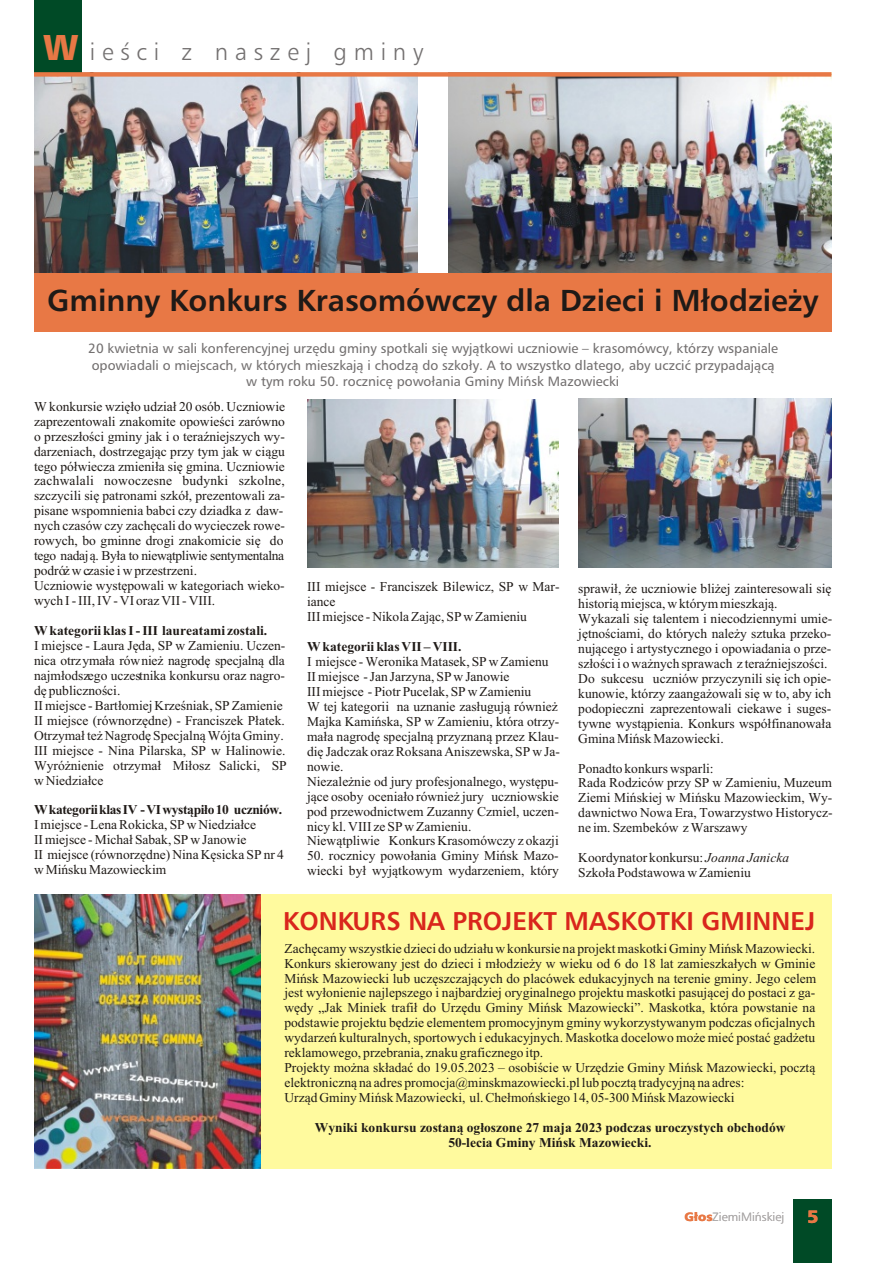
<style>
.page{position:relative;width:894px;height:1263px;background:#fff}
.page>*{position:absolute;margin:0;border:0;box-sizing:border-box;transform-origin:0 0}
.t1{font:700 30.45px "G Frutiger IEE";color:#1f1a17}
.t2{font:700 25.8px "G Frutiger IEE";color:#d9261c}
.t3{font:24px "G Frutiger Lt IEE";letter-spacing:.28em;color:#737070}
.t4{font:700 18px "G Frutiger Bl IEE";color:#e87845}
.t5{font:13.5px/15px "Times New Roman CE";color:#1f1a17}
.t6{font:13.5px/16.4px "G Frutiger IEE";color:#737070;text-align:center}
.t7{font:700 13.5px/15px "Times New Roman CE";color:#1f1a17;text-align:center}
.t8{font:700 13.5px "Times New Roman CE";letter-spacing:-.025em;color:#1f1a17}
.t9{font:12px "G Frutiger Lt IEE";color:#aba8a8}
.s1{font-family:"G Frutiger Bl IEE";font-weight:700;font-size:36px;color:#e87845}
.s2{font-style:italic}
.s3{font-family:"G Frutiger Bl IEE";font-weight:700;color:#e87845}
</style>
<div class="page">
<img style="left:34px;top:77px;width:384px;height:197px">
<img style="left:448px;top:77px;width:383px;height:197px">
<div style="left:34px;top:0;width:47px;height:72px;background:#004a26"></div>
<div style="left:793px;top:1199px;width:38px;height:64px;background:#004a26"></div>
<hr style="left:34px;top:74px;width:797px;height:3px;background:#e87845">
<div style="left:34px;top:894px;width:797px;height:274px;background:#fffa9e"></div>
<img style="left:578px;top:399px;width:253px;height:169px">
<img style="left:307px;top:400px;width:252px;height:167px">
<hr style="left:34px;top:72px;width:797px;height:3px;background:#e87845">
<div style="left:34px;top:274px;width:797px;height:58px;background:#e87845"></div>
<img style="left:34px;top:894px;width:227px;height:274px">
<h3 class="t3" style="left:43px;top:42px;width:382px"><span class="s1">W</span> ieœci z naszej gminy</h3>
<h1 class="t1" style="left:47px;top:288px;width:773px">Gminny Konkurs Krasomówczy dla Dzieci i M³odzie¿y</h1>
<p class="t6" style="left:88px;top:342px;width:691px">20 kwietnia w sali konferencyjnej urzêdu gminy spotkali siê wyj¹tkowi uczniowie – krasomówcy, którzy wspaniale opowiadali o miejscach, w których mieszkaj¹ i chodz¹ do szko³y. A to wszystko dlatego, aby uczciæ przypadaj¹c¹ w tym roku 50. rocznicê powo³ania Gminy Miñsk Mazowiecki</p>
<p class="t5" style="left:34px;top:400px;width:253px">W konkursie wziê³o udzia³ 20 osób. Uczniowie zaprezentowali znakomite opowieœci zarówno o przesz³oœci gminy jak i o teraŸniejszych wy&shy;darzeniach, dostrzegaj¹c przy tym jak w ci¹gu tego pó³wiecza zmieni³a siê gmina. Uczniowie zachwalali nowoczesne budynki szkolne, szczycili siê patronami szkó³, prezentowali za&shy;pisane wspomnienia babci czy dziadka z daw&shy;nych czasów czy zachêcali do wycieczek rowe&shy;rowych, bo gminne drogi znakomicie siê do tego nadaj¹. By³a to niew¹tpliwie sentymentalna podró¿ w czasie i w przestrzeni.<br>Uczniowie wystêpowali w kategoriach wieko&shy;wych I - III, IV - VI oraz VII - VIII.</p>
<p class="t7" style="left:34px;top:624px;width:235px">W kategorii klas I - III laureatami zostali.</p>
<p class="t5" style="left:34px;top:639px;width:254px">I miejsce - Laura Jêda, SP w Zamieniu. Uczen&shy;nica otrzyma³a równie¿ nagrodê specjaln¹ dla najm³odszego uczestnika konkursu oraz nagro&shy;dê publicznoœci.<br>II miejsce - Bart³omiej Krzeœniak, SP Zamienie II miejsce (równorzêdne) - Franciszek P³atek.<br>Otrzyma³ te¿ Nagrodê Specjaln¹ Wójta Gminy.<br>III miejsce - Nina Pilarska, SP w Halinowie.<br>Wyró¿nienie otrzyma³ Mi³osz Salicki, SP w Niedzia³ce</p>
<p class="t8" style="left:34px;top:805px;width:250px">W kategorii klas IV - VI wyst¹pi³o 10 uczniów.</p>
<p class="t5" style="left:34px;top:819px;width:251px">I miejsce - Lena Rokicka, SP w Niedzia³ce<br>II miejsce - Micha³ Sabak, SP w Janowie<br>II miejsce (równorzêdne) Nina Kêsicka SP nr 4 w Miñsku Mazowieckim</p>
<p class="t5" style="left:307px;top:581px;width:254px">III miejsce - Franciszek Bilewicz, SP w Mar&shy;iance<br>III miejsce - Nikola Zaj¹c, SP w Zamieniu</p>
<p class="t7" style="left:307px;top:641px;width:156px">W kategorii klas VII – VIII.</p>
<p class="t5" style="left:307px;top:655px;width:254px">I miejsce - Weronika Matasek, SP w Zamienu II miejsce - Jan Jarzyna, SP w Janowie<br>III miejsce - Piotr Pucelak, SP w Zamieniu<br>W tej kategorii na uznanie zas³uguj¹ równie¿ Majka Kamiñska, SP w Zamieniu, która otrzy&shy;ma³a nagrodê specjaln¹ przyznan¹ przez Klau&shy;diê Jadczak oraz Roksana Aniszewska, SP w Ja&shy;nowie.<br>Niezale¿nie od jury profesjonalnego, wystêpu&shy;j¹ce osoby ocenia³o równie¿ jury uczniowskie pod przewodnictwem Zuzanny Czmiel, uczen&shy;nicy kl. VIII ze SP w Zamieniu.<br>Niew¹tpliwie Konkurs Krasomówczy z okazji</p>
<p class="t5" style="left:307px;top:850px;width:253px">50. rocznicy powo³ania Gminy Miñsk Mazo&shy;wiecki by³ wyj¹tkowym wydarzeniem, który</p>
<h2 class="t2" style="left:283px;top:911px;width:534px">KONKURS NA PROJEKT MASKOTKI GMINNEJ</h2>
<p class="t5" style="left:284px;top:942px;width:533px">Zachêcamy wszystkie dzieci do udzia³u w konkursie na projekt maskotki Gminy Miñsk Mazowiecki.<br>Konkurs skierowany jest do dzieci i m³odzie¿y w wieku od 6 do 18 lat zamieszka³ych w Gminie Miñsk Mazowiecki lub uczêszczaj¹cych do placówek edukacyjnych na terenie gminy. Jego celem jest wy³onienie najlepszego i najbardziej oryginalnego projektu maskotki pasuj¹cej do postaci z ga&shy;wêdy „Jak Miniek trafi³ do Urzêdu Gminy Miñsk Mazowiecki”. Maskotka, która powstanie na podstawie projektu bêdzie elementem promocyjnym gminy wykorzystywanym podczas oficjalnych wydarzeñ kulturalnych, sportowych i edukacyjnych. Maskotka docelowo mo¿e mieæ postaæ gad¿etu reklamowego, przebrania, znaku graficznego itp.<br>Projekty mo¿na sk³adaæ do 19.05.2023 – osobiœcie w Urzêdzie Gminy Miñsk Mazowiecki, poczt¹ elektroniczn¹ na adres promocja@minskmazowiecki.pl lub poczt¹ tradycyjn¹ na adres:<br>Urz¹d Gminy Miñsk Mazowiecki, ul. Che³moñskiego 14, 05-300 Miñsk Mazowiecki</p>
<p class="t7" style="left:315px;top:1121px;width:472px">Wyniki konkursu zostan¹ og³oszone 27 maja 2023 podczas uroczystych obchodów<br>50-lecia Gminy Miñsk Mazowiecki.</p>
<p class="t5" style="left:578px;top:582px;width:255px">sprawi³, ¿e uczniowie bli¿ej zainteresowali siê histori¹ miejsca, w którym mieszkaj¹.<br>Wykazali siê talentem i niecodziennymi umie&shy;jêtnoœciami, do których nale¿y sztuka przeko&shy;nuj¹cego i artystycznego i opowiadania o prze&shy;sz³oœci i o wa¿nych sprawach z teraŸniejszoœci.<br>Do sukcesu uczniów przyczynili siê ich opie&shy;kunowie, którzy zaanga¿owali siê w to, aby ich podopieczni zaprezentowali ciekawe i suges&shy;tywne wyst¹pienia. Konkurs wspó³finanowa³a Gmina Miñsk Mazowiecki.</p>
<p class="t5" style="left:578px;top:762px;width:256px">Ponadto konkurs wsparli:<br>Rada Rodziców przy SP w Zamieniu, Muzeum Ziemi Miñskiej w Miñsku Mazowieckim, Wy&shy;dawnictwo Nowa Era, Towarzystwo Historycz&shy;ne im. Szembeków z Warszawy</p>
<p class="t5" style="left:578px;top:852px;width:212px">Koordynator konkursu: <span class="s2">Joanna Janicka<br></span>Szko³a Podstawowa w Zamieniu</p>
<p class="t9" style="left:685px;top:1211px;width:101px"><span class="s3">G³os</span>ZiemiMiñskiej</p>
<h3 class="t4" style="left:807px;top:1209px;width:13px">5</h3>
</div>
